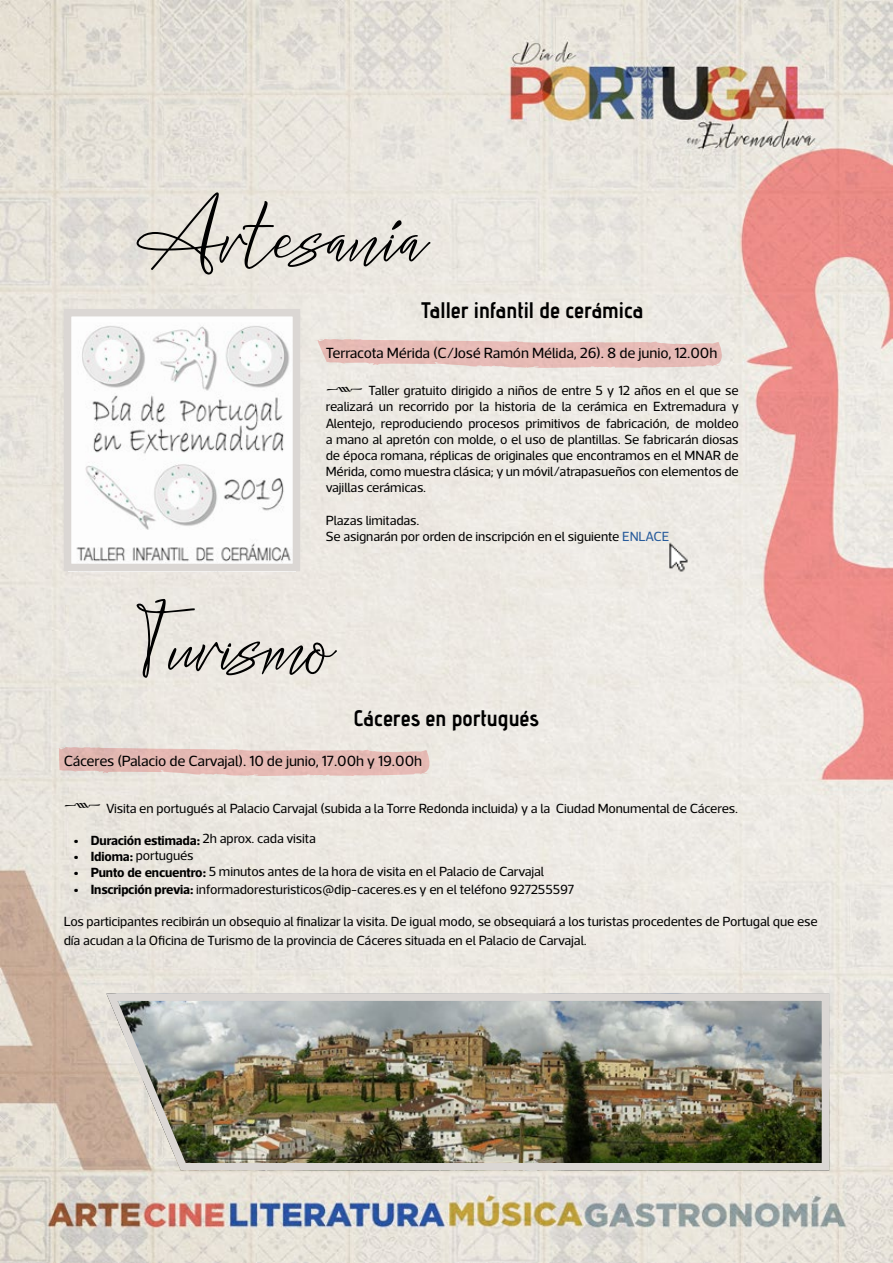
<style>
.page{position:relative;width:893px;height:1263px;background:#fff}
.page>*{position:absolute;margin:0;border:0;box-sizing:border-box;transform-origin:0 0}
.t1{font:90px "Bellgonate";color:#000}
.t2{font:22.5px "advent Bd 3";color:#000}
.t3{font:15px "Acto";letter-spacing:-.01em;color:#000}
.t4{font:13.5px/16.2px "Acto";letter-spacing:-.01em;color:#000}
.t5{font:700 13.5px "Acto";letter-spacing:-.01em;color:#000}
.s1{font-family:"Type Embellishments One Let Plain";font-size:22.5px}
.s2{color:#275b9b}
.s3{font-weight:400}
.s4{font-weight:700}
</style>
<div class="page">
<img style="left:0;top:0;width:893px;height:1263px">
<img style="left:102px;top:987px;width:731px;height:187px">
<img style="left:73px;top:318px;width:218px;height:244px">
<div style="left:64px;top:309px;width:236px;height:262px;border:8px solid #dbd7d4"></div>
<img style="left:663px;top:535px;width:26px;height:43px">
<svg style="left:314px;top:339px;width:409px;height:29px;background:#e7c3be"></svg>
<svg style="left:56px;top:747px;width:375px;height:29px;background:#e5c0ba"></svg>
<h1 class="t1" style="left:137px;top:170px;width:294px">Artesanía</h1>
<h2 class="t2" style="left:421px;top:296px;width:224px">Taller infantil de cerámica</h2>
<p class="t3" style="left:326px;top:344px;width:393px">Terracota Mérida (C/José Ramón Mélida, 26). 8 de junio, 12.00h</p>
<p class="t4" style="left:326px;top:382px;width:415px;text-align:justify"><span class="s1">k</span> Taller gratuito dirigido a niños de entre 5 y 12 años en el que se realizará un recorrido por la historia de la cerámica en Extremadura y Alentejo, reproduciendo procesos primitivos de fabricación, de moldeo a mano al apretón con molde, o el uso de plantillas. Se fabricarán diosas de época romana, réplicas de originales que encontramos en el MNAR de Mérida, como muestra clásica; y un móvil/atrapasueños con elementos de vajillas cerámicas.</p>
<p class="t4" style="left:326px;top:512px;width:345px">Plazas limitadas.<br>Se asignarán por orden de inscripción en el siguiente <span class="s2">ENLACE</span></p>
<h1 class="t1" style="left:137px;top:578px;width:200px">Turismo</h1>
<h2 class="t2" style="left:353px;top:705px;width:187px">Cáceres en portugués</h2>
<p class="t3" style="left:64px;top:752px;width:360px">Cáceres (Palacio de Carvajal). 10 de junio, 17.00h y 19.00h</p>
<p class="t4" style="left:64px;top:800px;width:676px"><span class="s1">k</span> Visita en portugués al Palacio Carvajal (subida a la Torre Redonda incluida) y a la Ciudad Monumental de Cáceres.</p>
<p class="t5" style="left:74px;top:832px;width:244px">• Duración estimada: <span class="s3">2h aprox. cada visita</span></p>
<p class="t4" style="left:74px;top:847px;width:121px"><span class="s4">• Idioma:</span> portugués</p>
<p class="t4" style="left:74px;top:863px;width:472px"><span class="s4">• Punto de encuentro:</span> 5 minutos antes de la hora de visita en el Palacio de Carvajal</p>
<p class="t4" style="left:74px;top:881px;width:502px"><span class="s4">• Inscripción previa:</span> informadoresturisticos@dip-caceres.es y en el teléfono 927255597</p>
<p class="t4" style="left:64px;top:911px;width:756px;line-height:19.5px">Los participantes recibirán un obsequio al finalizar la visita. De igual modo, se obsequiará a los turistas procedentes de Portugal que ese día acudan a la Oficina de Turismo de la provincia de Cáceres situada en el Palacio de Carvajal.</p>
</div>
